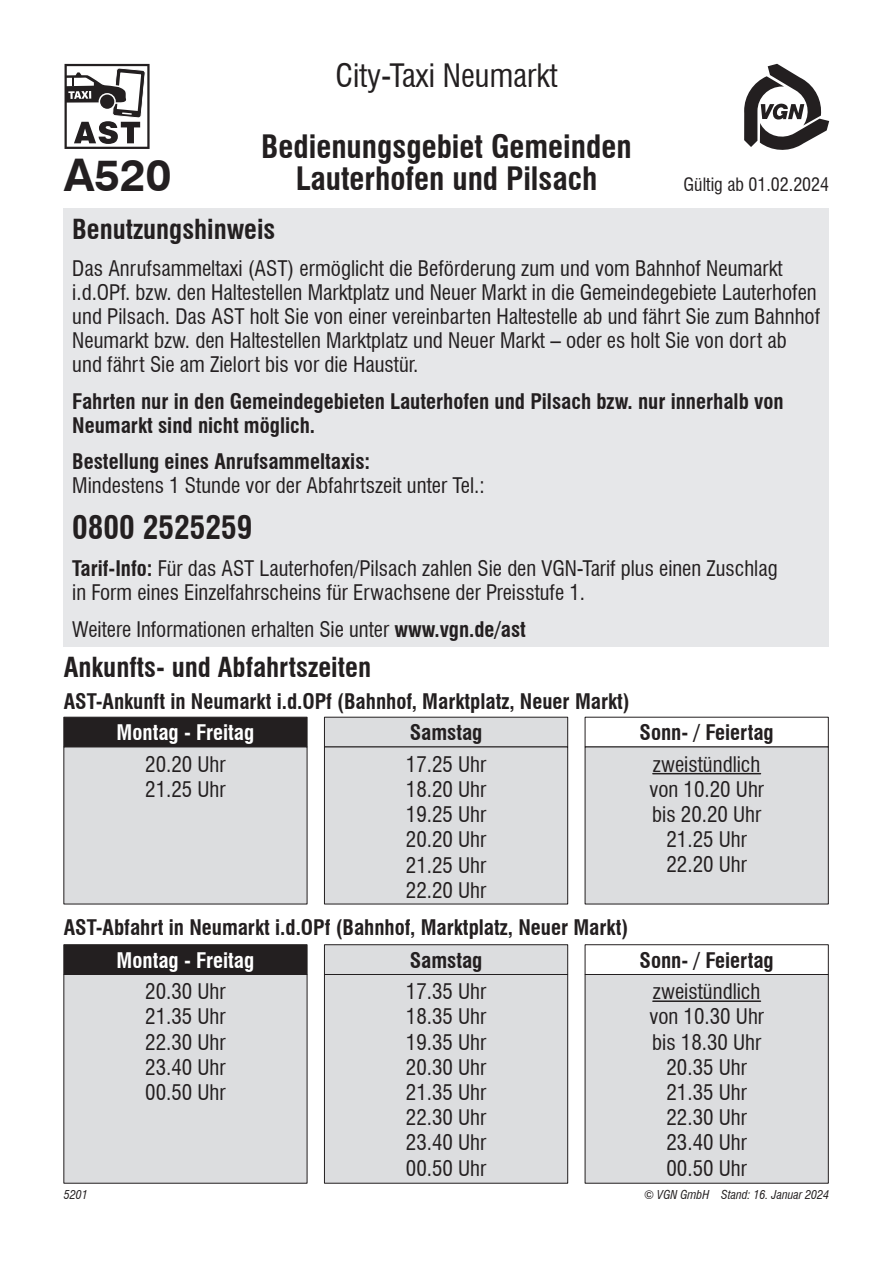
<style>
.page{position:relative;width:893px;height:1263px;background:#fff}
.page>*{position:absolute;margin:0;border:0;box-sizing:border-box;transform-origin:0 0}
.t1{font:700 45px "Swiss 721 BT";color:#231f20}
.t2{font:700 condensed 31.5px/31.5px "Swiss 721 BT";color:#231f20;text-align:center}
.t3{font:condensed 31.5px "Swiss 721 BT";color:#231f20}
.t4{font:700 condensed 27px "Swiss 721 BT";color:#231f20}
.t5{font:condensed 21px/25.2px "Swiss 721 BT";color:#231f20}
.t6{font:700 condensed 21px/24px "Swiss 721 BT";color:#231f20}
.t7{font:700 condensed 21px "Swiss 721 BT";color:#fff}
.t8{font:condensed 18px "Swiss 721 BT";color:#231f20}
.t9{font:italic condensed 12px "Swiss 721 BT";color:#231f20}
.s1{font-weight:700}
</style>
<div class="page">
<svg style="left:744px;top:64px;width:85px;height:86px"></svg>
<div style="left:64px;top:208px;width:765px;height:439px;background:#e6e7e9"></div>
<div style="left:64px;top:717px;width:243px;height:30px;background:#231f20;border:1px solid #231f20"></div>
<div style="left:324px;top:717px;width:244px;height:30px;background:#dcdddf;border:1px solid #231f20"></div>
<div style="left:585px;top:717px;width:243px;height:30px;background:#fff;border:1px solid #231f20"></div>
<div style="left:64px;top:747px;width:243px;height:157px;background:#dcdddf"></div>
<div style="left:324px;top:747px;width:244px;height:157px;background:#dcdddf;border:1px solid #231f20"></div>
<div style="left:585px;top:747px;width:243px;height:157px;background:#dcdddf"></div>
<hr style="left:653px;top:773px;width:107px;height:1px;background:#231f20">
<div style="left:64px;top:944px;width:243px;height:31px;background:#231f20;border:1px solid #231f20"></div>
<div style="left:324px;top:944px;width:244px;height:31px;background:#dcdddf;border:1px solid #231f20"></div>
<div style="left:585px;top:944px;width:243px;height:31px;background:#fff;border:1px solid #231f20"></div>
<div style="left:64px;top:974px;width:243px;height:209px;background:#dcdddf"></div>
<div style="left:324px;top:974px;width:244px;height:209px;background:#dcdddf;border:1px solid #231f20"></div>
<div style="left:585px;top:974px;width:243px;height:209px;background:#dcdddf"></div>
<hr style="left:653px;top:1000px;width:107px;height:2px;background:#231f20">
<svg style="left:65px;top:64px;width:85px;height:85px"></svg>
<h2 class="t3" style="left:335px;top:57px;width:224px">City-Taxi Neumarkt</h2>
<h2 class="t2" style="left:261px;top:131px;width:372px">Bedienungsgebiet Gemeinden<br>Lauterhofen und Pilsach</h2>
<p class="t4" style="left:72px;top:213px;width:205px">Benutzungshinweis</p>
<p class="t5" style="left:72px;top:256px;width:749px;line-height:24px">Das Anrufsammeltaxi (AST) ermöglicht die Beförderung zum und vom Bahnhof Neumarkt i.d.OPf. bzw. den Haltestellen Marktplatz und Neuer Markt in die Gemeindegebiete Lauterhofen und Pilsach. Das AST holt Sie von einer vereinbarten Haltestelle ab und fährt Sie zum Bahnhof Neumarkt bzw. den Haltestellen Marktplatz und Neuer Markt – oder es holt Sie von dort ab und fährt Sie am Zielort bis vor die Haustür.</p>
<p class="t6" style="left:72px;top:389px;width:713px">Fahrten nur in den Gemeindegebieten Lauterhofen und Pilsach bzw. nur innerhalb von<br>Neumarkt sind nicht möglich.</p>
<p class="t6" style="left:72px;top:450px;width:299px">Bestellung eines Anrufsammeltaxis:</p>
<p class="t5" style="left:72px;top:473px;width:414px">Mindestens 1 Stunde vor der Abfahrtszeit unter Tel.:</p>
<h2 class="t2" style="left:72px;top:512px;width:182px">0800 2525259</h2>
<p class="t5" style="left:72px;top:556px;width:707px;line-height:24px"><span class="s1">Tarif-Info:</span> Für das AST Lauterhofen/Pilsach zahlen Sie den VGN-Tarif plus einen Zuschlag in Form eines Einzelfahrscheins für Erwachsene der Preisstufe 1.</p>
<p class="t5" style="left:72px;top:616px;width:455px">Weitere Informationen erhalten Sie unter <span class="s1">www.vgn.de/ast</span></p>
<h1 class="t1" style="left:64px;top:148px;width:109px">A520</h1>
<p class="t8" style="left:684px;top:174px;width:147px">Gültig ab 01.02.2024</p>
<p class="t4" style="left:64px;top:651px;width:309px">Ankunfts- und Abfahrtszeiten</p>
<p class="t6" style="left:64px;top:689px;width:568px">AST-Ankunft in Neumarkt i.d.OPf (Bahnhof, Marktplatz, Neuer Markt)</p>
<p class="t7" style="left:117px;top:720px;width:139px">Montag - Freitag</p>
<p class="t5" style="left:145px;top:751px;width:82px">20.20 Uhr<br>21.25 Uhr</p>
<p class="t6" style="left:410px;top:721px;width:74px">Samstag</p>
<p class="t5" style="left:406px;top:751px;width:82px;text-align:justify">17.25 Uhr 18.20 Uhr 19.25 Uhr 20.20 Uhr 21.25 Uhr 22.20 Uhr</p>
<p class="t6" style="left:64px;top:916px;width:566px">AST-Abfahrt in Neumarkt i.d.OPf (Bahnhof, Marktplatz, Neuer Markt)</p>
<p class="t7" style="left:117px;top:948px;width:139px">Montag - Freitag</p>
<p class="t5" style="left:145px;top:979px;width:82px;text-align:justify">20.30 Uhr 21.35 Uhr 22.30 Uhr 23.40 Uhr 00.50 Uhr</p>
<p class="t9" style="left:64px;top:1187px;width:25px">5201</p>
<p class="t6" style="left:410px;top:948px;width:74px">Samstag</p>
<p class="t5" style="left:406px;top:979px;width:82px;text-align:justify">17.35 Uhr 18.35 Uhr 19.35 Uhr 20.30 Uhr 21.35 Uhr 22.30 Uhr 23.40 Uhr 00.50 Uhr</p>
<p class="t6" style="left:640px;top:721px;width:136px">Sonn- / Feiertag</p>
<p class="t5" style="left:649px;top:751px;width:116px;text-align:center">zweistündlich von 10.20 Uhr bis 20.20 Uhr<br>21.25 Uhr<br>22.20 Uhr</p>
<p class="t6" style="left:640px;top:948px;width:136px">Sonn- / Feiertag</p>
<p class="t5" style="left:649px;top:979px;width:116px;text-align:center">zweistündlich von 10.30 Uhr bis 18.30 Uhr<br>20.35 Uhr<br>21.35 Uhr<br>22.30 Uhr<br>23.40 Uhr<br>00.50 Uhr</p>
<p class="t9" style="left:644px;top:1187px;width:186px">© VGN GmbH Stand: 16. Januar 2024</p>
</div>
